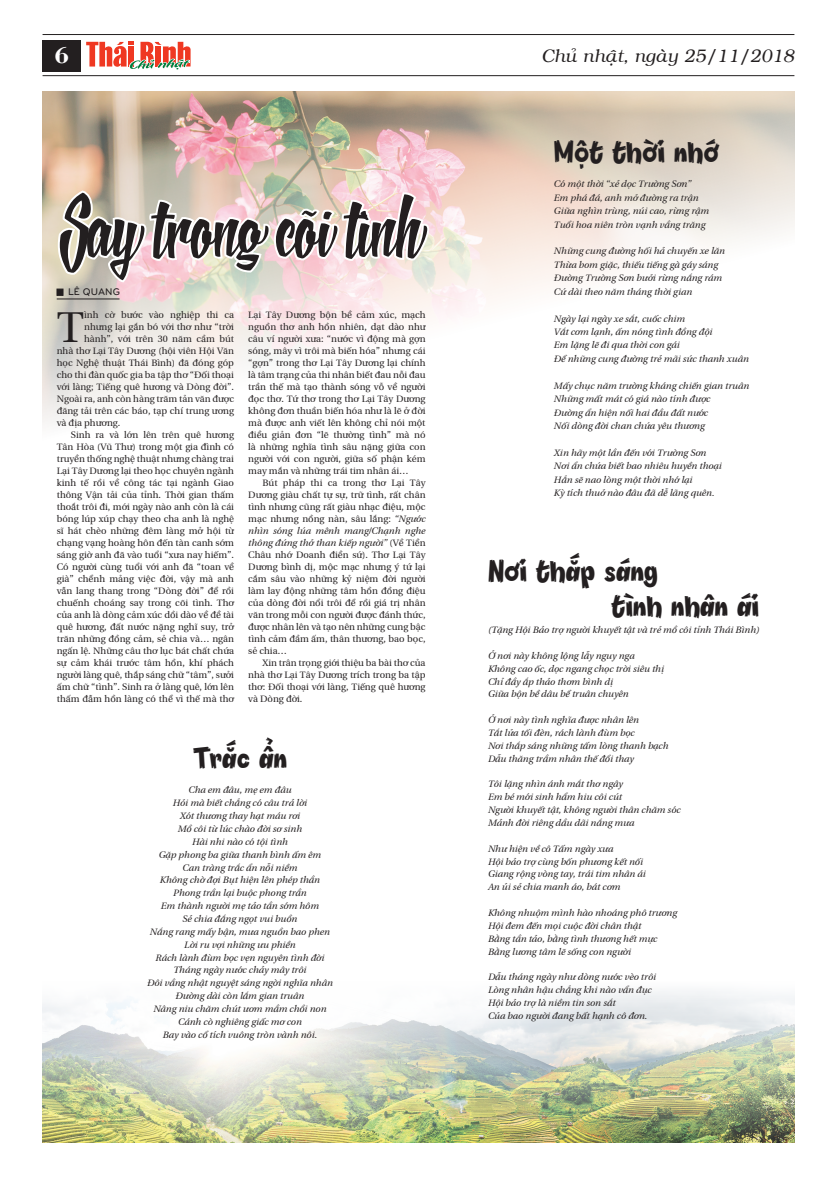
<style>
.page{position:relative;width:837px;height:1177px;background:#fff}
.page>*{position:absolute;margin:0;border:0;box-sizing:border-box;transform-origin:0 0}
.t1{font:88px "SVN XXII Yeah Script";color:#231f20;scale:1.2 1}
.t2{font:44.2px "BHD utopia Long";color:#231f20}
.t3{font:40px/35px "SVN Apple";color:#231f20}
.t4{font:24px "VNI Bodon Bold";color:#fff}
.t5{font:italic 18px "VNI";color:#231f20}
.t6{font:10px "UTM Bryant LG Bold";color:#231f20}
.t7{font:9.5px/12px "BHD utopia Long";color:#231f20;text-align:justify}
.t8{font:9.5px/12.9px "BHD Utopia Italic long Italic";color:#231f20}
.s1{font-family:"BHD Utopia Italic long Italic"}
.s2{font-family:"BHD utopia Long"}
</style>
<div class="page">
<hr style="left:43px;top:34px;width:751px;height:1px;background:#231f20">
<hr style="left:43px;top:75px;width:751px;height:1px;background:#231f20">
<div style="left:43px;top:40px;width:38px;height:31px;background:#231f20"></div>
<svg style="left:86px;top:42px;width:105px;height:35px"></svg>
<img style="left:43px;top:91px;width:751px;height:332px">
<img style="left:43px;top:991px;width:751px;height:151px">
<svg style="left:56px;top:188px;width:375px;height:138px"></svg>
<hr style="left:57px;top:299px;width:62px;height:1px;background:#231f20">
<h3 class="t4" style="left:54px;top:37px;width:16px">6</h3>
<h3 class="t5" style="left:541px;top:43px;width:254px">Chuû nhaät, ngaøy 25/11/2018</h3>
<h1 class="t1" style="left:57px;top:160px;width:304px">Say trong cõi tình</h1>
<p class="t6" style="left:68px;top:284px;width:53px">LÊ QUANG</p>
<h2 class="t2" style="left:57px;top:294px;width:29px">T</h2>
<p class="t7" style="left:84px;top:308px;width:151px">ình cờ bước vào nghiệp thi ca</p>
<p class="t7" style="left:84px;top:320px;width:151px">nhưng lại gắn bó với thơ như “trời</p>
<p class="t7" style="left:84px;top:332px;width:151px">hành”, với trên 30 năm cầm bút</p>
<p class="t7" style="left:57px;top:344px;width:179px">nhà thơ Lại Tây Dương (hội viên Hội Văn</p>
<p class="t7" style="left:57px;top:356px;width:179px">học Nghệ thuật Thái Bình) đã đóng góp</p>
<p class="t7" style="left:57px;top:368px;width:179px">cho thi đàn quốc gia ba tập thơ “Đối thoại</p>
<p class="t7" style="left:57px;top:380px;width:179px">với làng; Tiếng quê hương và Dòng đời”.</p>
<p class="t7" style="left:57px;top:392px;width:179px">Ngoài ra, anh còn hàng trăm tản văn được</p>
<p class="t7" style="left:57px;top:404px;width:179px">đăng tải trên các báo, tạp chí trung ương</p>
<p class="t7" style="left:57px;top:416px;width:65px">và địa phương.</p>
<p class="t7" style="left:71px;top:428px;width:164px">Sinh ra và lớn lên trên quê hương</p>
<p class="t7" style="left:57px;top:440px;width:179px">Tân Hòa (Vũ Thư) trong một gia đình có</p>
<p class="t7" style="left:57px;top:452px;width:179px">truyền thống nghệ thuật nhưng chàng trai</p>
<p class="t7" style="left:57px;top:464px;width:179px">Lại Tây Dương lại theo học chuyên ngành</p>
<p class="t7" style="left:57px;top:476px;width:179px">kinh tế rồi về công tác tại ngành Giao</p>
<p class="t7" style="left:57px;top:488px;width:179px">thông Vận tải của tỉnh. Thời gian thấm</p>
<p class="t7" style="left:57px;top:500px;width:179px">thoắt trôi đi, mới ngày nào anh còn là cái</p>
<p class="t7" style="left:57px;top:512px;width:179px">bóng lúp xúp chạy theo cha anh là nghệ</p>
<p class="t7" style="left:57px;top:524px;width:179px">sĩ hát chèo những đêm làng mở hội từ</p>
<p class="t7" style="left:57px;top:536px;width:179px">chạng vạng hoàng hôn đến tàn canh sớm</p>
<p class="t7" style="left:57px;top:548px;width:179px">sáng giờ anh đã vào tuổi “xưa nay hiếm”.</p>
<p class="t7" style="left:57px;top:560px;width:179px">Có người cùng tuổi với anh đã “toan về</p>
<p class="t7" style="left:57px;top:572px;width:179px">già” chểnh mảng việc đời, vậy mà anh</p>
<p class="t7" style="left:57px;top:584px;width:179px">vẫn lang thang trong “Dòng đời” để rồi</p>
<p class="t7" style="left:57px;top:596px;width:179px">chuếnh choáng say trong cõi tình. Thơ</p>
<p class="t7" style="left:57px;top:608px;width:179px">của anh là dòng cảm xúc dồi dào về đề tài</p>
<p class="t7" style="left:57px;top:620px;width:179px">quê hương, đất nước nặng nghĩ suy, trở</p>
<p class="t7" style="left:57px;top:632px;width:179px">trăn những đồng cảm, sẻ chia và… ngân</p>
<p class="t7" style="left:57px;top:644px;width:179px">ngấn lệ. Những câu thơ lục bát chất chứa</p>
<p class="t7" style="left:57px;top:656px;width:179px">sự cảm khái trước tâm hồn, khí phách</p>
<p class="t7" style="left:57px;top:668px;width:179px">người làng quê, thắp sáng chữ “tâm”, sưởi</p>
<p class="t7" style="left:57px;top:680px;width:179px">ấm chữ “tình”. Sinh ra ở làng quê, lớn lên</p>
<p class="t7" style="left:57px;top:692px;width:179px">thấm đẫm hồn làng có thể vì thế mà thơ</p>
<p class="t7" style="left:248px;top:308px;width:179px">Lại Tây Dương bộn bề cảm xúc, mạch nguồn thơ anh hồn nhiên, dạt dào như câu ví người xưa: “nước vì động mà gợn sóng, mây vì trôi mà biến hóa” nhưng cái “gợn” trong thơ Lại Tây Dương lại chính là tâm trạng của thi nhân biết đau nỗi đau trần thế mà tạo thành sóng vỗ về người đọc thơ. Tứ thơ trong thơ Lại Tây Dương không đơn thuần biến hóa như là lẽ ở đời mà được anh viết lên không chỉ nói một điều giản đơn “lẽ thường tình” mà nó là những nghĩa tình sâu nặng giữa con người với con người, giữa số phận kém may mắn và những trái tim nhân ái…</p>
<p class="t7" style="left:248px;top:476px;width:179px;text-indent:14px">Bút pháp thi ca trong thơ Lại Tây Dương giàu chất tự sự, trữ tình, rất chân tình nhưng cũng rất giàu nhạc điệu, mộc mạc nhưng nồng nàn, sâu lắng: <span class="s1">“Ngước</span></p>
<p class="t8" style="left:248px;top:523px;width:179px;line-height:12px">nhìn sóng lúa mênh mang/Chạnh nghe thông đứng thở than kiếp người” <span class="s2">(Về Tiền</span></p>
<p class="t7" style="left:248px;top:548px;width:179px">Châu nhớ Doanh điền sứ). Thơ Lại Tây Dương bình dị, mộc mạc nhưng ý tứ lại cắm sâu vào những kỷ niệm đời người làm lay động những tâm hồn đồng điệu của dòng đời nổi trôi để rồi giá trị nhân văn trong mỗi con người được đánh thức, được nhân lên và tạo nên những cung bậc tình cảm đầm ấm, thân thương, bao bọc, sẻ chia…</p>
<p class="t7" style="left:248px;top:656px;width:179px;text-indent:14px">Xin trân trọng giới thiệu ba bài thơ của nhà thơ Lại Tây Dương trích trong ba tập thơ: Đối thoại với làng, Tiếng quê hương và Dòng đời.</p>
<h3 class="t3" style="left:193px;top:736px;width:96px">Trắc ẩn</h3>
<p class="t8" style="left:147px;top:782px;width:187px;text-align:center">Cha em đâu, mẹ em đâu<br>Hỏi mà biết chẳng có câu trả lời<br>Xót thương thay hạt máu rơi<br>Mồ côi từ lúc chào đời sơ sinh<br>Hài nhi nào có tội tình<br>Gặp phong ba giữa thanh bình ấm êm<br>Can tràng trắc ẩn nỗi niềm<br>Không chờ đợi Bụt hiện lên phép thần<br>Phong trần lại buộc phong trần<br>Em thành người mẹ tảo tần sớm hôm<br>Sẻ chia đắng ngọt vui buồn<br>Nắng rang mấy bận, mưa nguồn bao phen<br>Lời ru vợi những ưu phiền<br>Rách lành đùm bọc vẹn nguyên tình đời<br>Tháng ngày nước chảy mây trôi<br>Đôi vầng nhật nguyệt sáng ngời nghĩa nhân<br>Đường dài còn lắm gian truân<br>Nâng niu chăm chút ươm mầm chồi non<br>Cánh cò nghiêng giấc mơ con<br>Bay vào cổ tích vuông tròn vành nôi.</p>
<h3 class="t3" style="left:553px;top:130px;width:166px">Một thời nhớ</h3>
<p class="t8" style="left:553px;top:176px;width:157px;line-height:13.4px">Có một thời “xẻ dọc Trường Sơn”<br>Em phá đá, anh mở đường ra trận<br>Giữa nghìn trùng, núi cao, rừng rậm<br>Tuổi hoa niên tròn vạnh vầng trăng</p>
<p class="t8" style="left:553px;top:243px;width:173px;line-height:13.4px">Những cung đường hối hả chuyến xe lăn Thừa bom giặc, thiếu tiếng gà gáy sáng Đường Trường Sơn bưởi rừng nắng rám Cứ dài theo năm tháng thời gian</p>
<p class="t8" style="left:553px;top:310px;width:196px;line-height:13.4px">Ngày lại ngày xe sắt, cuốc chim<br>Vắt cơm lạnh, ấm nóng tình đồng đội<br>Em lặng lẽ đi qua thời con gái<br>Để những cung đường trẻ mãi sức thanh xuân</p>
<p class="t8" style="left:553px;top:377px;width:197px;line-height:13.4px">Mấy chục năm trường kháng chiến gian truân Những mất mát có giá nào tính được<br>Đường ẩn hiện nối hai đầu đất nước<br>Nối dòng đời chan chứa yêu thương</p>
<p class="t8" style="left:553px;top:444px;width:169px;line-height:13.4px">Xin hãy một lần đến với Trường Sơn Nơi ẩn chứa biết bao nhiêu huyền thoại Hẳn sẽ nao lòng một thời nhớ lại<br>Kỳ tích thuở nào đâu đã dễ lãng quên.</p>
<h3 class="t3" style="left:611px;top:549px;width:149px;text-indent:-124px">Nơi thắp sáng<br>tình nhân ái</h3>
<p class="t8" style="left:488px;top:622px;width:273px">(Tặng Hội Bảo trợ người khuyết tật và trẻ mồ côi tỉnh Thái Bình)</p>
<p class="t8" style="left:488px;top:647px;width:177px">Ở nơi này không lộng lẫy nguy nga<br>Không cao ốc, dọc ngang chọc trời siêu thị<br>Chỉ đầy ắp thảo thơm bình dị<br>Giữa bộn bề dâu bể truân chuyên</p>
<p class="t8" style="left:488px;top:712px;width:182px">Ở nơi này tình nghĩa được nhân lên<br>Tắt lửa tối đèn, rách lành đùm bọc<br>Nơi thắp sáng những tấm lòng thanh bạch Dẫu thăng trầm nhân thế đổi thay</p>
<p class="t8" style="left:488px;top:776px;width:194px">Tôi lặng nhìn ánh mắt thơ ngây<br>Em bé mới sinh hẩm hiu côi cút<br>Người khuyết tật, không người thân chăm sóc<br>Mảnh đời riêng dầu dãi nắng mưa</p>
<p class="t8" style="left:488px;top:840px;width:159px">Như hiện về cô Tấm ngày xưa<br>Hội bảo trợ cùng bốn phương kết nối<br>Giang rộng vòng tay, trái tim nhân ái<br>An ủi sẻ chia manh áo, bát cơm</p>
<p class="t8" style="left:488px;top:904px;width:191px">Không nhuộm mình hào nhoáng phô trương Hội đem đến mọi cuộc đời chân thật<br>Bằng tần tảo, bằng tình thương hết mực Bằng lương tâm lẽ sống con người</p>
<p class="t8" style="left:488px;top:969px;width:169px">Dẫu tháng ngày như dòng nước vèo trôi<br>Lòng nhân hậu chẳng khi nào vẩn đục<br>Hội bảo trợ là niềm tin son sắt<br>Của bao người đang bất hạnh cô đơn.</p>
</div>
